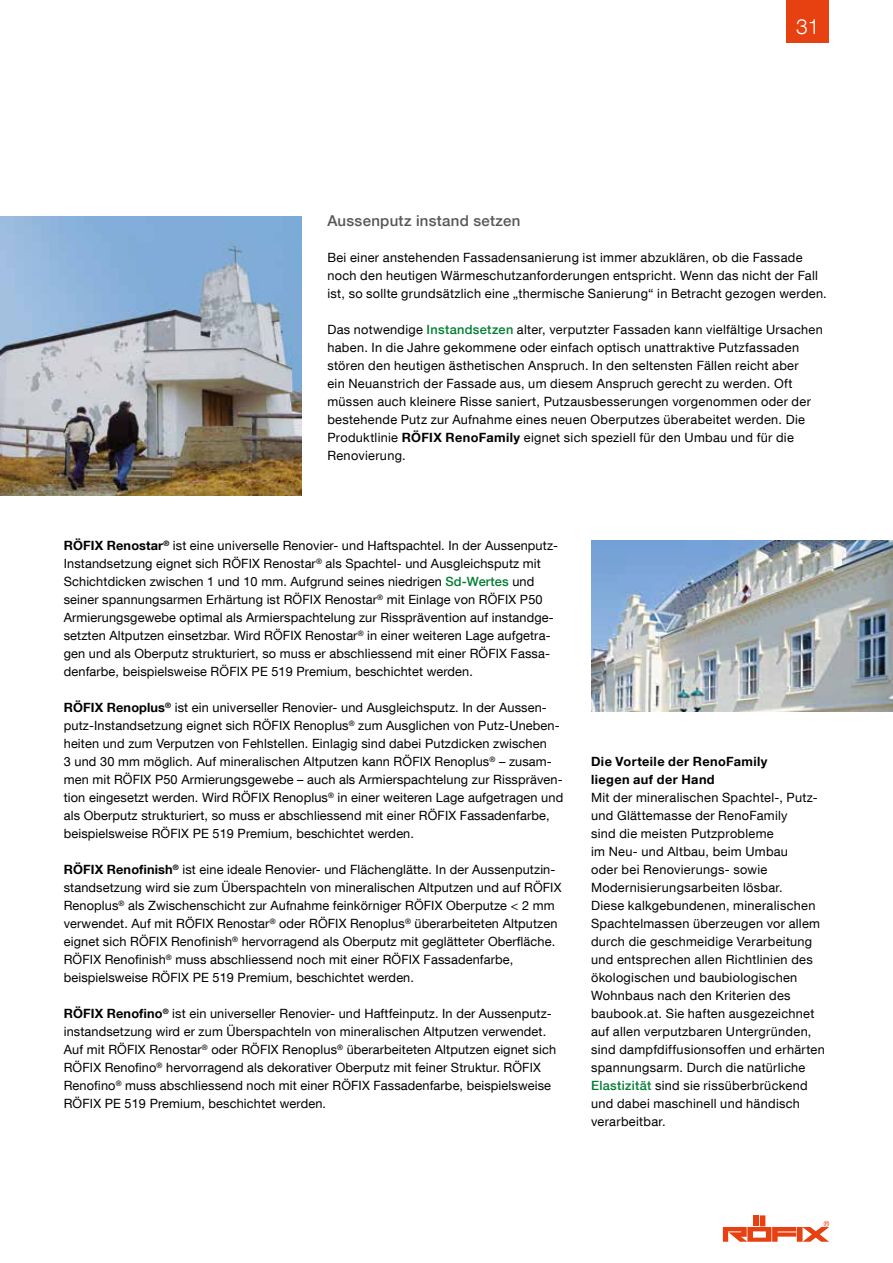
<style>
.page{position:relative;width:893px;height:1263px;background:#fff}
.page>*{position:absolute;margin:0;border:0;box-sizing:border-box;transform-origin:0 0}
.t1{font:300 21px "Helvetica Neue LT Com";color:#fff}
.t2{font:500 15px "Helvetica Neue LT Com";letter-spacing:.02em;color:#575756}
.t3{font:12.75px/18px "Helvetica Neue LT Com";letter-spacing:.01em;color:#000}
.t4{font:700 12.75px/18px "Helvetica Neue LT Com";letter-spacing:.03em;color:#000}
.s1{font-weight:500;color:#007d32}
.s2{font-weight:700}
</style>
<div class="page">
<div style="left:787px;top:0;width:42px;height:43px;background:#e74011"></div>
<div style="left:760px;top:1215px;width:5px;height:11px;background:#e74011"></div>
<div style="left:753px;top:1215px;width:6px;height:11px;background:#e74011"></div>
<svg style="left:723px;top:1221px;width:106px;height:21px"></svg>
<img style="left:0;top:217px;width:302px;height:279px">
<img style="left:591px;top:541px;width:302px;height:171px">
<p class="t2" style="left:327px;top:211px;width:195px">Aussenputz instand setzen</p>
<h1 class="t1" style="left:796px;top:13px;width:25px">31</h1>
<p class="t3" style="left:327px;top:248px;width:501px">Bei einer anstehenden Fassadensanierung ist immer abzuklären, ob die Fassade noch den heutigen Wärmeschutzanforderungen entspricht. Wenn das nicht der Fall ist, so sollte grundsätzlich eine „thermische Sanierung“ in Betracht gezogen werden.</p>
<p class="t3" style="left:327px;top:320px;width:497px">Das notwendige <span class="s1">Instandsetzen</span> alter, verputzter Fassaden kann vielfältige Ursachen haben. In die Jahre gekommene oder einfach optisch unattraktive Putzfassaden stören den heutigen ästhetischen Anspruch. In den seltensten Fällen reicht aber<br>ein Neuanstrich der Fassade aus, um diesem Anspruch gerecht zu werden. Oft müssen auch kleinere Risse saniert, Putzausbesserungen vorgenommen oder der bestehende Putz zur Aufnahme eines neuen Oberputzes überabeitet werden. Die Produktlinie <span class="s2">RÖFIX RenoFamily</span> eignet sich speziell für den Umbau und für die Renovierung.</p>
<p class="t3" style="left:64px;top:536px;width:496px"><span class="s2">RÖFIX Renostar</span><sup>®</sup> ist eine universelle Renovier- und Haftspachtel. In der Aussenputz-Instandsetzung eignet sich RÖFIX Renostar<sup>®</sup> als Spachtel- und Ausgleichsputz mit Schichtdicken zwischen 1 und 10 mm. Aufgrund seines niedrigen <span class="s1">Sd-Wertes</span> und seiner spannungsarmen Erhärtung ist RÖFIX Renostar<sup>®</sup> mit Einlage von RÖFIX P50<br>Armierungsgewebe optimal als Armierspachtelung zur Rissprävention auf instandge&shy;setzten Altputzen einsetzbar. Wird RÖFIX Renostar<sup>®</sup> in einer weiteren Lage aufgetra&shy;gen und als Oberputz strukturiert, so muss er abschliessend mit einer RÖFIX Fassa&shy;denfarbe, beispielsweise RÖFIX PE 519 Premium, beschichtet werden.</p>
<p class="t3" style="left:64px;top:698px;width:501px"><span class="s2">RÖFIX Renoplus</span><sup>®</sup> ist ein universeller Renovier- und Ausgleichsputz. In der Aussen&shy;putz-Instandsetzung eignet sich RÖFIX Renoplus<sup>®</sup> zum Ausglichen von Putz-Uneben&shy;heiten und zum Verputzen von Fehlstellen. Einlagig sind dabei Putzdicken zwischen<br>3 und 30 mm möglich. Auf mineralischen Altputzen kann RÖFIX Renoplus<sup>®</sup> – zusam&shy;men mit RÖFIX P50 Armierungsgewebe – auch als Armierspachtelung zur Risspräven&shy;tion eingesetzt werden. Wird RÖFIX Renoplus<sup>®</sup> in einer weiteren Lage aufgetragen und als Oberputz strukturiert, so muss er abschliessend mit einer RÖFIX Fassadenfarbe, beispielsweise RÖFIX PE 519 Premium, beschichtet werden.</p>
<p class="t3" style="left:64px;top:860px;width:499px"><span class="s2">RÖFIX Renofinish</span><sup>®</sup> ist eine ideale Renovier- und Flächenglätte. In der Aussenputzin&shy;standsetzung wird sie zum Überspachteln von mineralischen Altputzen und auf RÖFIX Renoplus<sup>®</sup> als Zwischenschicht zur Aufnahme feinkörniger RÖFIX Oberputze &lt; 2 mm verwendet. Auf mit RÖFIX Renostar<sup>®</sup> oder RÖFIX Renoplus<sup>®</sup> überarbeiteten Altputzen eignet sich RÖFIX Renofinish<sup>®</sup> hervorragend als Oberputz mit geglätteter Oberfläche.<br>RÖFIX Renofinish<sup>®</sup> muss abschliessend noch mit einer RÖFIX Fassadenfarbe, beispielsweise RÖFIX PE 519 Premium, beschichtet werden.</p>
<p class="t3" style="left:64px;top:1004px;width:494px"><span class="s2">RÖFIX Renofino</span><sup>®</sup> ist ein universeller Renovier- und Haftfeinputz. In der Aussenputz&shy;instandsetzung wird er zum Überspachteln von mineralischen Altputzen verwendet.<br>Auf mit RÖFIX Renostar<sup>®</sup> oder RÖFIX Renoplus<sup>®</sup> überarbeiteten Altputzen eignet sich RÖFIX Renofino<sup>®</sup> hervorragend als dekorativer Oberputz mit feiner Struktur. RÖFIX Renofino<sup>®</sup> muss abschliessend noch mit einer RÖFIX Fassadenfarbe, beispielsweise RÖFIX PE 519 Premium, beschichtet werden.</p>
<p class="t4" style="left:591px;top:752px;width:178px">Die Vorteile der RenoFamily liegen auf der Hand</p>
<p class="t3" style="left:591px;top:788px;width:235px">Mit der mineralischen Spachtel-, Putz&shy;und Glättemasse der RenoFamily<br>sind die meisten Putzprobleme<br>im Neu- und Altbau, beim Umbau<br>oder bei Renovierungs- sowie Modernisierungsarbeiten lösbar.<br>Diese kalkgebundenen, mineralischen Spachtelmassen überzeugen vor allem durch die geschmeidige Verarbeitung und entsprechen allen Richtlinien des ökologischen und baubiologischen Wohnbaus nach den Kriterien des baubook.at. Sie haften ausgezeichnet auf allen verputzbaren Untergründen, sind dampfdiffusionsoffen und erhärten spannungsarm. Durch die natürliche <span class="s1">Elastizität</span> sind sie rissüberbrückend und dabei maschinell und händisch verarbeitbar.</p>
</div>
